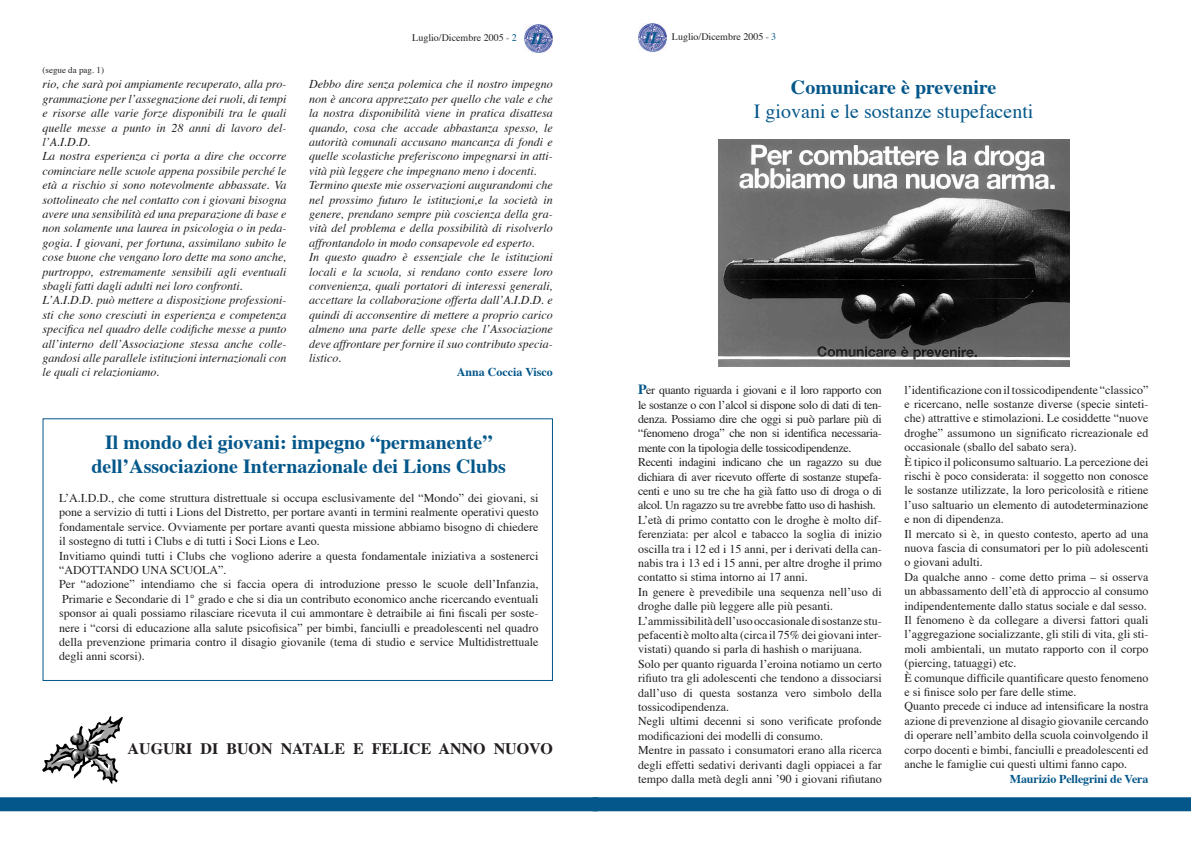
<style>
.page{position:relative;width:1191px;height:842px;background:#fff}
.page>*{position:absolute;margin:0;border:0;box-sizing:border-box;transform-origin:0 0}
.t1{font:700 20px/24px "Times";color:#04578a;text-align:center}
.t2{font:20px "Times";color:#04578a}
.t3{font:700 16px "Times";color:#231f20}
.t4{font:12px/14.4px "Times";color:#231f20}
.t5{font:italic 12px/14.4px "Times";color:#231f20}
.t6{font:700 12px "Times";letter-spacing:-.01em;color:#04578a}
.t7{font:10px "Times";color:#231f20}
.t8{font:9px "Times";color:#231f20}
.s1{color:#04578a}
.s2{font-weight:700;font-style:italic;font-size:16px;color:#04578a}
.s3{font-weight:700;font-size:14px;color:#04578a}
</style>
<div class="page">
<img style="left:524px;top:24px;width:29px;height:28px">
<div style="left:0;top:797px;width:598px;height:14px;background:#04578a"></div>
<div style="left:593px;top:797px;width:598px;height:14px;background:#04578a"></div>
<img style="left:638px;top:23px;width:28px;height:29px">
<div style="left:43px;top:418px;width:510px;height:263px;border:1px solid #04578a"></div>
<img style="left:43px;top:717px;width:79px;height:66px">
<img style="left:718px;top:140px;width:351px;height:226px">
<p class="t8" style="left:43px;top:64px;width:63px">(segue da pag. 1)</p>
<p class="t7" style="left:412px;top:31px;width:136px">Luglio/Dicembre 2005 - <span class="s1">2</span> <span class="s2">IL</span></p>
<p class="t7" style="left:644px;top:30px;width:133px"><span class="s2">IL</span> Luglio/Dicembre 2005 - <span class="s1">3</span></p>
<p class="t5" style="left:43px;top:78px;width:245px">rio, che sarà poi ampiamente recuperato, alla pro&shy;grammazione per l’assegnazione dei ruoli, di tempi e risorse alle varie forze disponibili tra le quali quelle messe a punto in 28 anni di lavoro del&shy;l’A.I.D.D.<br>La nostra esperienza ci porta a dire che occorre cominciare nelle scuole appena possibile perché le età a rischio si sono notevolmente abbassate. Va sottolineato che nel contatto con i giovani bisogna avere una sensibilità ed una preparazione di base e non solamente una laurea in psicologia o in peda&shy;gogia. I giovani, per fortuna, assimilano subito le cose buone che vengano loro dette ma sono anche, purtroppo, estremamente sensibili agli eventuali sbagli fatti dagli adulti nei loro confronti.<br>L’A.I.D.D. può mettere a disposizione professioni&shy;sti che sono cresciuti in esperienza e competenza specifica nel quadro delle codifiche messe a punto all’interno dell’Associazione stessa anche colle&shy;gandosi alle parallele istituzioni internazionali con le quali ci relazioniamo.</p>
<p class="t5" style="left:309px;top:78px;width:245px">Debbo dire senza polemica che il nostro impegno non è ancora apprezzato per quello che vale e che la nostra disponibilità viene in pratica disattesa quando, cosa che accade abbastanza spesso, le autorità comunali accusano mancanza di fondi e quelle scolastiche preferiscono impegnarsi in atti&shy;vità più leggere che impegnano meno i docenti.<br>Termino queste mie osservazioni augurandomi che nel prossimo futuro le istituzioni,e la società in genere, prendano sempre più coscienza della gra&shy;vità del problema e della possibilità di risolverlo affrontandolo in modo consapevole ed esperto.<br>In questo quadro è essenziale che le istituzioni locali e la scuola, si rendano conto essere loro convenienza, quali portatori di interessi generali, accettare la collaborazione offerta dall’A.I.D.D. e quindi di acconsentire di mettere a proprio carico almeno una parte delle spese che l’Associazione deve affrontare per fornire il suo contributo specia&shy;listico.</p>
<p class="t6" style="left:457px;top:364px;width:97px">Anna Coccia Visco</p>
<h1 class="t1" style="left:91px;top:431px;width:416px">Il mondo dei giovani: impegno “permanente” dell’Associazione Internazionale dei Lions Clubs</h1>
<p class="t4" style="left:59px;top:491px;width:481px">L’A.I.D.D., che come struttura distrettuale si occupa esclusivamente del “Mondo” dei giovani, si pone a servizio di tutti i Lions del Distretto, per portare avanti in termini realmente operativi questo fondamentale service. Ovviamente per portare avanti questa missione abbiamo bisogno di chiedere il sostegno di tutti i Clubs e di tutti i Soci Lions e Leo.<br>Invitiamo quindi tutti i Clubs che vogliono aderire a questa fondamentale iniziativa a sostenerci “ADOTTANDO UNA SCUOLA”.<br>Per “adozione” intendiamo che si faccia opera di introduzione presso le scuole dell’Infanzia, Primarie e Secondarie di 1° grado e che si dia un contributo economico anche ricercando eventuali sponsor ai quali possiamo rilasciare ricevuta il cui ammontare è detraibile ai fini fiscali per soste&shy;nere i “corsi di educazione alla salute psicofisica” per bimbi, fanciulli e preadolescenti nel quadro della prevenzione primaria contro il disagio giovanile (tema di studio e service Multidistrettuale degli anni scorsi).</p>
<h2 class="t3" style="left:128px;top:738px;width:427px">AUGURI DI BUON NATALE E FELICE ANNO NUOVO</h2>
<h1 class="t1" style="left:791px;top:76px;width:207px">Comunicare è prevenire</h1>
<h1 class="t2" style="left:754px;top:99px;width:281px">I giovani e le sostanze stupefacenti</h1>
<p class="t4" style="left:638px;top:384px;width:245px"><span class="s3">P</span>er quanto riguarda i giovani e il loro rapporto con le sostanze o con l’alcol si dispone solo di dati di ten&shy;denza. Possiamo dire che oggi si può parlare più di “fenomeno droga” che non si identifica necessaria&shy;mente con la tipologia delle tossicodipendenze.<br>Recenti indagini indicano che un ragazzo su due dichiara di aver ricevuto offerte di sostanze stupefa&shy;centi e uno su tre che ha già fatto uso di droga o di alcol. Un ragazzo su tre avrebbe fatto uso di hashish.<br>L’età di primo contatto con le droghe è molto dif&shy;ferenziata: per alcol e tabacco la soglia di inizio oscilla tra i 12 ed i 15 anni, per i derivati della can&shy;nabis tra i 13 ed i 15 anni, per altre droghe il primo contatto si stima intorno ai 17 anni.<br>In genere è prevedibile una sequenza nell’uso di droghe dalle più leggere alle più pesanti.<br>L’ammissibilità dell’uso occasionale di sostanze stu&shy;pefacenti è molto alta (circa il 75% dei giovani inter&shy;vistati) quando si parla di hashish o marijuana.<br>Solo per quanto riguarda l’eroina notiamo un certo rifiuto tra gli adolescenti che tendono a dissociarsi dall’uso di questa sostanza vero simbolo della tossicodipendenza.<br>Negli ultimi decenni si sono verificate profonde modificazioni dei modelli di consumo.<br>Mentre in passato i consumatori erano alla ricerca degli effetti sedativi derivanti dagli oppiacei a far tempo dalla metà degli anni ’90 i giovani rifiutano</p>
<p class="t4" style="left:904px;top:383px;width:245px">l’identificazione con il tossicodipendente “classico” e ricercano, nelle sostanze diverse (specie sinteti&shy;che) attrattive e stimolazioni. Le cosiddette “nuove droghe” assumono un significato ricreazionale ed occasionale (sballo del sabato sera).<br>È tipico il policonsumo saltuario. La percezione dei rischi è poco considerata: il soggetto non conosce le sostanze utilizzate, la loro pericolosità e ritiene l’uso saltuario un elemento di autodeterminazione e non di dipendenza.<br>Il mercato si è, in questo contesto, aperto ad una nuova fascia di consumatori per lo più adolescenti o giovani adulti.<br>Da qualche anno - come detto prima – si osserva un abbassamento dell’età di approccio al consumo indipendentemente dallo status sociale e dal sesso.<br>Il fenomeno è da collegare a diversi fattori quali l’aggregazione socializzante, gli stili di vita, gli sti&shy;moli ambientali, un mutato rapporto con il corpo (piercing, tatuaggi) etc.<br>È comunque difficile quantificare questo fenomeno e si finisce solo per fare delle stime.<br>Quanto precede ci induce ad intensificare la nostra azione di prevenzione al disagio giovanile cercando di operare nell’ambito della scuola coinvolgendo il corpo docenti e bimbi, fanciulli e preadolescenti ed anche le famiglie cui questi ultimi fanno capo.</p>
<p class="t6" style="left:1010px;top:771px;width:140px">Maurizio Pellegrini de Vera</p>
</div>
